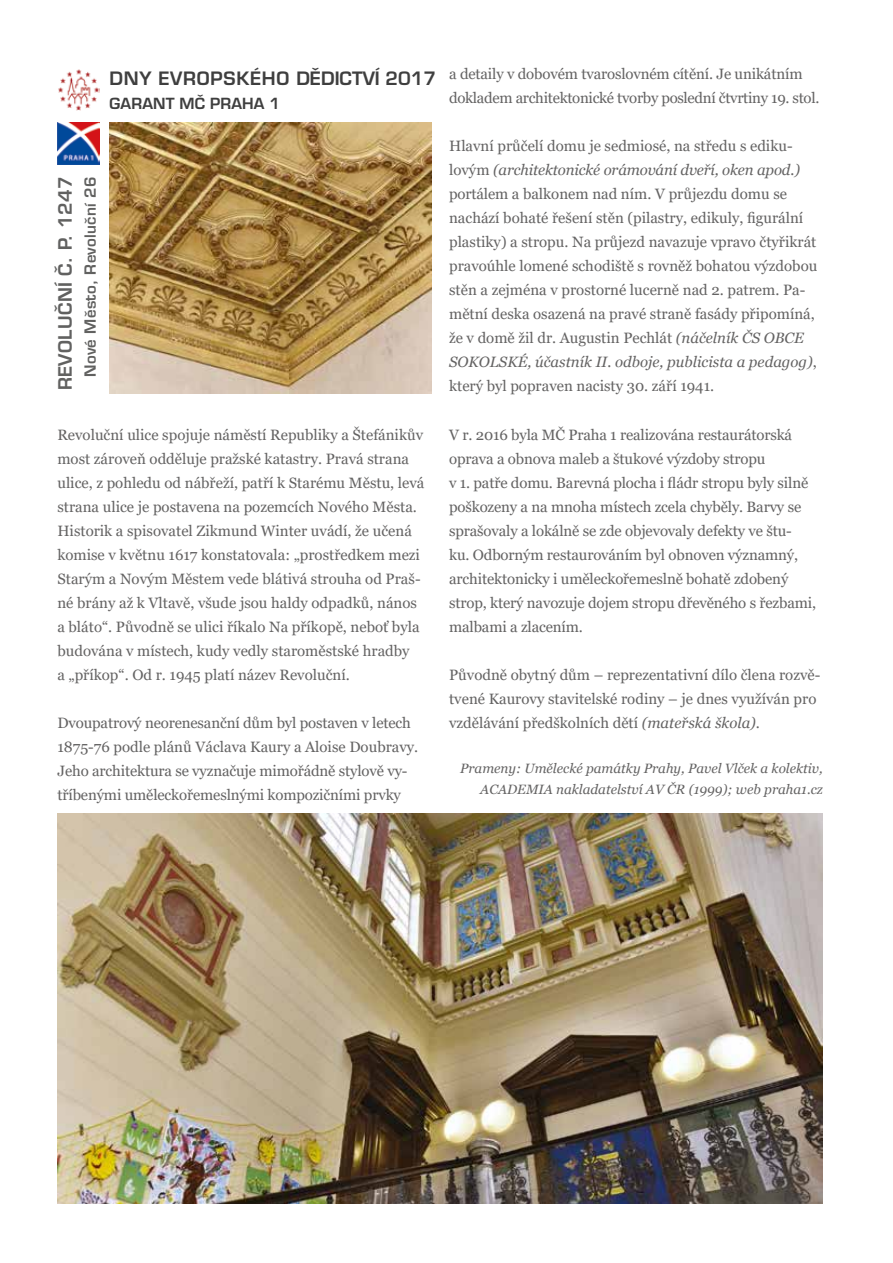
<style>
.page{position:relative;width:893px;height:1263px;background:#fff}
.page>*{position:absolute;margin:0;border:0;box-sizing:border-box;transform-origin:0 0}
.t1{font:700 18px "Euromode";letter-spacing:.04em;color:#000}
.t2{font:700 18px "Euromode";letter-spacing:.02em;color:#616160}
.t3{font:15px/24px "Georgia";color:#646363}
.t4{font:15px/24px "Georgia";letter-spacing:-.02em;color:#646363}
.t5{font:700 15px "Euromode";letter-spacing:.02em;color:#616160}
.t6{font:700 15px "Euromode";letter-spacing:.01em;color:#000}
.t7{font:italic 13.5px/21px "Georgia";color:#646363;text-align:right}
.s1{font-style:italic}
</style>
<div class="page">
<img style="left:58px;top:69px;width:42px;height:42px">
<img style="left:57px;top:122px;width:43px;height:43px">
<img style="left:109px;top:122px;width:322px;height:272px">
<img style="left:57px;top:814px;width:766px;height:389px">
<p class="t1" style="left:109px;top:68px;width:328px">DNY EVROPSKÉHO DĚDICTVÍ 2017</p>
<p class="t6" style="left:109px;top:94px;width:172px">GARANT MČ PRAHA 1</p>
<p class="t2" style="left:54px;top:390px;width:215px;rotate:-90deg">REVOLUČNÍ Č. P. 1247</p>
<p class="t5" style="left:81px;top:377px;width:202px;rotate:-90deg">Nové Město, Revoluční 26</p>
<p class="t3" style="left:57px;top:423px;width:369px">Revoluční ulice spojuje náměstí Republiky a Štefánikův most zároveň odděluje pražské katastry. Pravá strana ulice, z pohledu od nábřeží, patří k Starému Městu, levá strana ulice je postavena na pozemcích Nového Města.<br>Historik a spisovatel Zikmund Winter uvádí, že učená komise v květnu 1617 konstatovala: „prostředkem mezi Starým a Novým Městem vede blátivá strouha od Praš&shy;né brány až k Vltavě, všude jsou haldy odpadků, nános a bláto“. Původně se ulici říkalo Na příkopě, neboť byla budována v místech, kudy vedly staroměstské hradby<br>a „příkop“. Od r. 1945 platí název Revoluční.</p>
<p class="t3" style="left:57px;top:711px;width:362px">Dvoupatrový neorenesanční dům byl postaven v letech 1875-76 podle plánů Václava Kaury a Aloise Doubravy.<br>Jeho architektura se vyznačuje mimořádně stylově vy&shy;tříbenými uměleckořemeslnými kompozičními prvky</p>
<p class="t4" style="left:449px;top:63px;width:372px">a detaily v dobovém tvaroslovném cítění. Je unikátním dokladem architektonické tvorby poslední čtvrtiny 19. stol.</p>
<p class="t3" style="left:449px;top:135px;width:370px">Hlavní průčelí domu je sedmiosé, na středu s ediku&shy;lovým <span class="s1">(architektonické orámování dveří, oken apod.) </span>portálem a balkonem nad ním. V průjezdu domu se nachází bohaté řešení stěn (pilastry, edikuly, figurální plastiky) a stropu. Na průjezd navazuje vpravo čtyřikrát pravoúhle lomené schodiště s rovněž bohatou výzdobou stěn a zejména v prostorné lucerně nad 2. patrem. Pa&shy;mětní deska osazená na pravé straně fasády připomíná, že v domě žil dr. Augustin Pechlát <span class="s1">(náčelník ČS OBCE SOKOLSKÉ, účastník II. odboje, publicista a pedagog)</span>, který byl popraven nacisty 30. září 1941.</p>
<p class="t3" style="left:449px;top:423px;width:368px">V r. 2016 byla MČ Praha 1 realizována restaurátorská oprava a obnova maleb a štukové výzdoby stropu<br>v 1. patře domu. Barevná plocha i fládr stropu byly silně poškozeny a na mnoha místech zcela chyběly. Barvy se sprašovaly a lokálně se zde objevovaly defekty ve štu-<br>ku. Odborným restaurováním byl obnoven významný, architektonicky i uměleckořemeslně bohatě zdobený strop, který navozuje dojem stropu dřevěného s řezbami, malbami a zlacením.</p>
<p class="t3" style="left:449px;top:663px;width:373px">Původně obytný dům – reprezentativní dílo člena rozvě&shy;tvené Kaurovy stavitelské rodiny – je dnes využíván pro vzdělávání předškolních dětí <span class="s1">(mateřská škola)</span>.</p>
<p class="t7" style="left:460px;top:757px;width:364px">Prameny: Umělecké památky Prahy, Pavel Vlček a kolektiv,<br>ACADEMIA nakladatelství AV ČR (1999); web praha1.cz</p>
</div>
